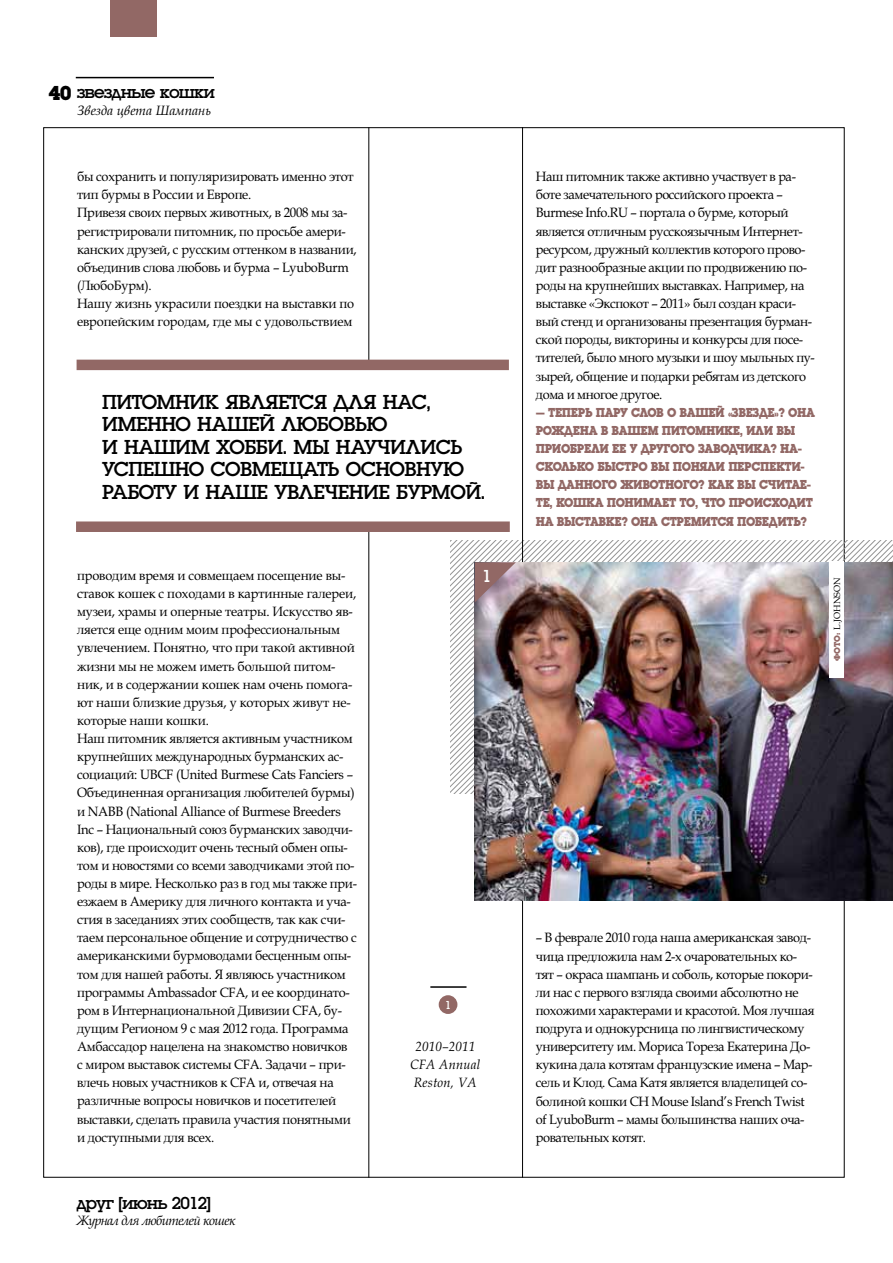
<style>
.page{position:relative;width:893px;height:1263px;background:#fff}
.page>*{position:absolute;margin:0;border:0;box-sizing:border-box;transform-origin:0 0}
.t1{font:21px/22.5px "Dr Luga";letter-spacing:-.02em;color:#000}
.t2{font:18px "Dr Luga";letter-spacing:-.05em;color:#000}
.t3{font:18px "Dr Luga";color:#fff}
.t4{font:13.5px/18.1px "Dr Book Antiqua";letter-spacing:-.02em;color:#000;scale:.95 1}
.t5{font:700 13.5px/18.1px "Dr Luga";letter-spacing:-.03em;color:#926865;scale:.91 1}
.t6{font:italic 13.5px/18.1px "Dr Book Antiqua";letter-spacing:.02em;color:#000;text-align:center;scale:.95 1}
.t7{font:italic 13.5px "Dr Book Antiqua";letter-spacing:-.05em;color:#000}
.t8{font:italic 13.5px "Dr Book Antiqua";color:#000}
.t9{font:12px "Dr Luga";color:#fff;scale:.95 1}
.t10{font:9px "Dr Book Antiqua";color:#000}
.s1{font-weight:700;font-size:21px}
.s2{font-family:"Dr Luga";font-weight:700;color:#926865}
</style>
<div class="page">
<hr style="left:76px;top:77px;width:138px;height:1px;background:#000">
<div style="left:110px;top:0;width:47px;height:37px;background:#926865"></div>
<div style="left:439px;top:995px;width:18px;height:19px;background:#926865;border-radius:50%"></div>
<hr style="left:430px;top:986px;width:36px;height:2px;background:#000">
<svg style="left:451px;top:541px;width:442px;height:252px"></svg>
<hr style="left:522px;top:127px;width:1px;height:1050px;background:#000">
<hr style="left:368px;top:127px;width:1px;height:1050px;background:#000">
<img style="left:475px;top:562px;width:418px;height:338px">
<div style="left:77px;top:360px;width:432px;height:10px;background:#926865"></div>
<div style="left:76px;top:521px;width:434px;height:11px;background:#926865"></div>
<svg style="left:475px;top:562px;width:41px;height:40px;background:#a28389"></svg>
<div style="left:829px;top:561px;width:15px;height:117px;background:#fff"></div>
<h2 class="t2" style="left:49px;top:84px;width:168px"><span class="s1">40</span> звездные кошки</h2>
<p class="t8" style="left:77px;top:103px;width:135px">Звезда цвета Шампань</p>
<p class="t4" style="left:77px;top:167px;width:296px">бы сохранить и популяризировать именно этот тип бурмы в России и Европе.<br>Привезя своих первых животных, в 2008 мы за&shy;регистрировали питомник, по просьбе амери&shy;канских друзей, с русским оттенком в названии, объединив слова любовь и бурма – LyuboBurm (ЛюбоБурм).<br>Нашу жизнь украсили поездки на выставки по европейским городам, где мы с удовольствием</p>
<h1 class="t1" style="left:102px;top:391px;width:384px">Питомник является для нас, именно нашей любовью<br>и нашим хобби. Мы научились успешно совмещать основную работу и наше увлечение бурмой.</h1>
<p class="t4" style="left:77px;top:566px;width:296px">проводим время и совмещаем посещение вы&shy;ставок кошек с походами в картинные галереи, музеи, храмы и оперные театры. Искусство яв&shy;ляется еще одним моим профессиональным увлечением. Понятно, что при такой активной жизни мы не можем иметь большой питом&shy;ник, и в содержании кошек нам очень помога&shy;ют наши близкие друзья, у которых живут не&shy;которые наши кошки.<br>Наш питомник является активным участником крупнейших международных бурманских ас&shy;социаций: UB CF (United Burmese Cats Fanciers – Объединенная организация любителей бурмы) и NABB (National Alliance of Burmese Breeders Inc – Национальный союз бурманских заводчи&shy;ков), где происходит очень тесный обмен опы&shy;том и новостями со всеми заводчиками этой по&shy;роды в мире. Несколько раз в год мы также при&shy;езжаем в Америку для личного контакта и уча&shy;стия в заседаниях этих сообществ, так как счи&shy;таем персональное общение и сотрудничество с американскими бурмоводами бесценным опы&shy;том для нашей работы. Я являюсь участником программы Ambassador CFA, и ее координато&shy;ром в Интернациональной Дивизии CFA, бу&shy;дущим Регионом 9 с мая 2012 года. Прoграмма Амбассадор нацелена на знакомство новичков<br>с миром выставок системы CFA. Задачи – при&shy;влечь новых участников к CFA и, отвечая на различные вопросы новичков и посетителей выставки, сделать правила участия понятными и доступными для всех.</p>
<h2 class="t2" style="left:77px;top:1195px;width:136px">друг [июнь 2012]</h2>
<p class="t7" style="left:77px;top:1213px;width:161px">Журнал для любителей кошек</p>
<h2 class="t3" style="left:482px;top:567px;width:11px">1</h2>
<p class="t9" style="left:445px;top:999px;width:8px">1</p>
<p class="t6" style="left:410px;top:1037px;width:76px">2010–2011<br>CFA Annual<br>Reston, VA</p>
<p class="t4" style="left:536px;top:167px;width:295px">Наш питомник также активно участвует в ра&shy;боте замечательного российского проекта – Burmese Info.RU – портала о бурме, который является отличным русскоязычным Интернет&shy;ресурсом, дружный коллектив которого прово&shy;дит разнообразные акции по продвижению по&shy;роды на крупнейших выставках. Например, на выставке «Экспокот – 2011» был создан краси&shy;вый стенд и организованы презентация бурман&shy;ской породы, викторины и конкурсы для посе&shy;тителей, было много музыки и шоу мыльных пу&shy;зырей, общение и подарки ребятам из детского дома и многое другое.</p>
<p class="t5" style="left:536px;top:403px;width:308px">– Теперь пару слов о вашей «звезде»? Она рождена в вашем питомнике, или вы приобрели ее у другого заводчика? На&shy;сколько быстро вы поняли перспекти&shy;вы данного животного? Как вы считае&shy;те, кошка понимает то, что происходит на выставке? Она стремится победить?</p>
<p class="t10" style="left:832px;top:661px;width:83px;rotate:-90deg"><span class="s2">фото:</span> L.Johnson</p>
<p class="t4" style="left:536px;top:929px;width:295px">– В феврале 2010 года наша американская завод&shy;чица предложила нам 2-х очаровательных ко&shy;тят – окраса шампань и соболь, которые покори&shy;ли нас с первого взгляда своими абсолютно не похожими характерами и красотой. Моя лучшая подруга и однокурсница по лингвистическому университету им. Мориса Тореза Eкатерина До&shy;кукина дала котятам французские имена – Мар&shy;сель и Клод. Сама Катя является владелицей со&shy;болиной кошки CH Mouse Island’s French Twist of LyuboBurm – мамы большинства наших оча&shy;ровательных котят.</p>
</div>
